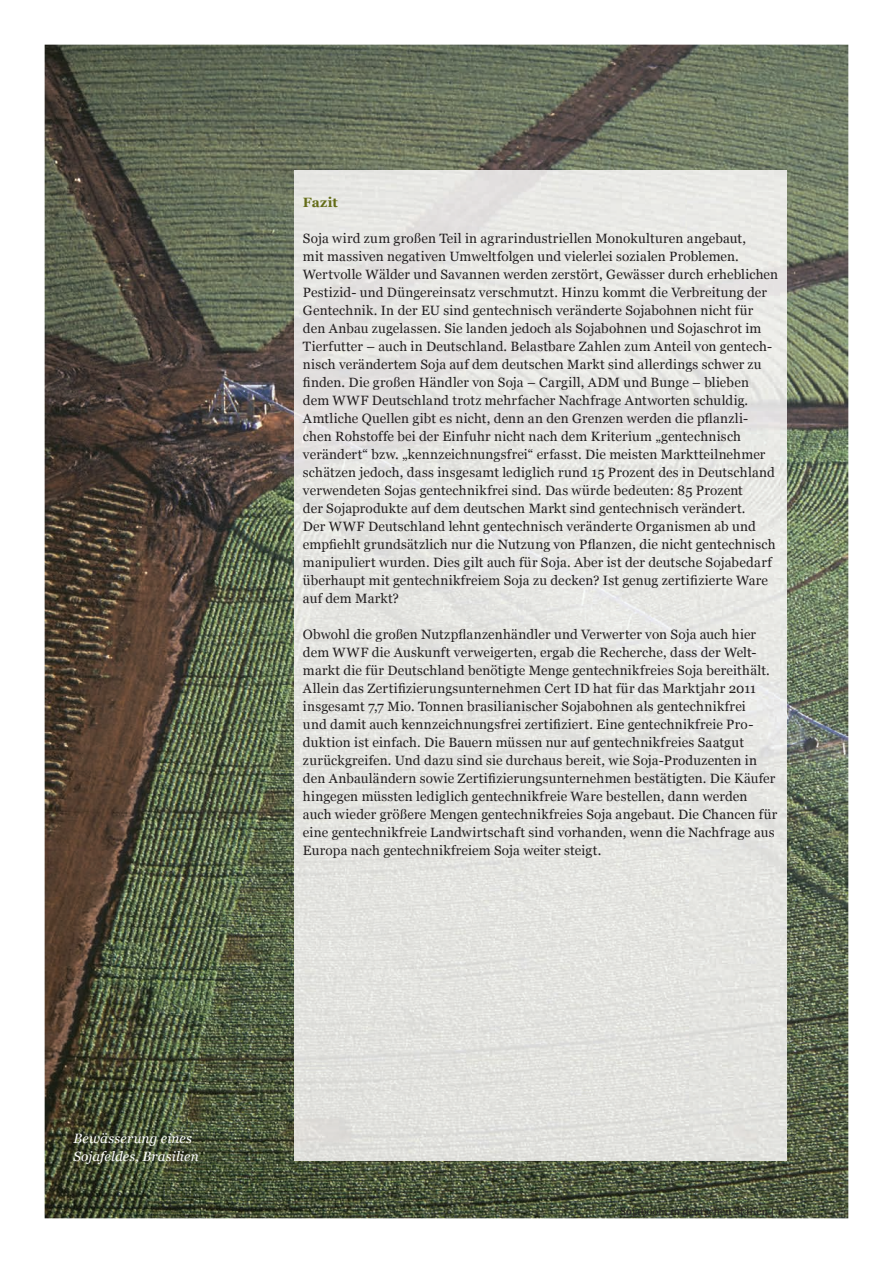
<style>
.page{position:relative;width:893px;height:1263px;background:#fff}
.page>*{position:absolute;margin:0;border:0;box-sizing:border-box;transform-origin:0 0}
.t1{font:13.5px/18px "Georgia";letter-spacing:.015em;color:#231f20}
.t2{font:italic 13.5px/18px "Georgia";letter-spacing:.01em;color:#fff}
.t3{font:700 13.5px "Georgia";letter-spacing:.015em;color:#636c17}
.t4{font:10.5px "Georgia";letter-spacing:.015em;color:#231f20}
</style>
<div class="page">
<img style="left:45px;top:45px;width:803px;height:1173px">
<img style="left:294px;top:171px;width:493px;height:990px">
<p class="t3" style="left:303px;top:194px;width:36px">Fazit</p>
<p class="t1" style="left:303px;top:229px;width:477px">Soja wird zum großen Teil in agrarindustriellen Monokulturen angebaut,<br>mit massiven negativen Umweltfolgen und vielerlei sozialen Problemen.<br>Wertvolle Wälder und Savannen werden zerstört, Gewässer durch erheblichen Pestizid- und Düngereinsatz verschmutzt. Hinzu kommt die Verbreitung der Gentechnik. In der EU sind gentechnisch veränderte Sojabohnen nicht für den Anbau zugelassen. Sie landen jedoch als Sojabohnen und Sojaschrot im Tierfutter – auch in Deutschland. Belastbare Zahlen zum Anteil von gentech&shy;nisch verändertem Soja auf dem deutschen Markt sind allerdings schwer zu finden. Die großen Händler von Soja – Cargill, ADM und Bunge – blieben dem WWF Deutschland trotz mehrfacher Nachfrage Antworten schuldig.<br>Amtliche Quellen gibt es nicht, denn an den Grenzen werden die pflanzli&shy;chen Rohstoffe bei der Einfuhr nicht nach dem Kriterium „gentechnisch verändert“ bzw. „kennzeichnungsfrei“ erfasst. Die meisten Marktteilnehmer schätzen jedoch, dass insgesamt lediglich rund 15 Prozent des in Deutschland verwendeten Sojas gentechnikfrei sind. Das würde bedeuten: 85 Prozent<br>der Sojaprodukte auf dem deutschen Markt sind gentechnisch verändert.<br>Der WWF Deutschland lehnt gentechnisch veränderte Organismen ab und empfiehlt grundsätzlich nur die Nutzung von Pflanzen, die nicht gentechnisch manipuliert wurden. Dies gilt auch für Soja. Aber ist der deutsche Sojabedarf überhaupt mit gentechnikfreiem Soja zu decken? Ist genug zertifizierte Ware auf dem Markt?</p>
<p class="t1" style="left:303px;top:625px;width:476px">Obwohl die großen Nutzpflanzenhändler und Verwerter von Soja auch hier dem WWF die Auskunft verweigerten, ergab die Recherche, dass der Welt&shy;markt die für Deutschland benötigte Menge gentechnikfreies Soja bereithält.<br>Allein das Zertifizierungsunternehmen Cert ID hat für das Marktjahr 2011 insgesamt 7,7 Mio. Tonnen brasilianischer Sojabohnen als gentechnikfrei<br>und damit auch kennzeichnungsfrei zertifiziert. Eine gentechnikfreie Pro&shy;duktion ist einfach. Die Bauern müssen nur auf gentechnikfreies Saatgut zurückgreifen. Und dazu sind sie durchaus bereit, wie Soja-Produzenten in den Anbauländern sowie Zertifizierungsunternehmen bestätigten. Die Käufer hingegen müssten lediglich gentechnikfreie Ware bestellen, dann werden auch wieder größere Mengen gentechnikfreies Soja angebaut. Die Chancen für eine gentechnikfreie Landwirtschaft sind vorhanden, wenn die Nachfrage aus Europa nach gentechnikfreiem Soja weiter steigt.</p>
<p class="t2" style="left:73px;top:1129px;width:127px">Bewässerung eines<br>Sojafeldes, Brasilien</p>
<p class="t4" style="left:620px;top:1205px;width:168px">Sojaboom in deutschen Ställen | 17</p>
</div>
